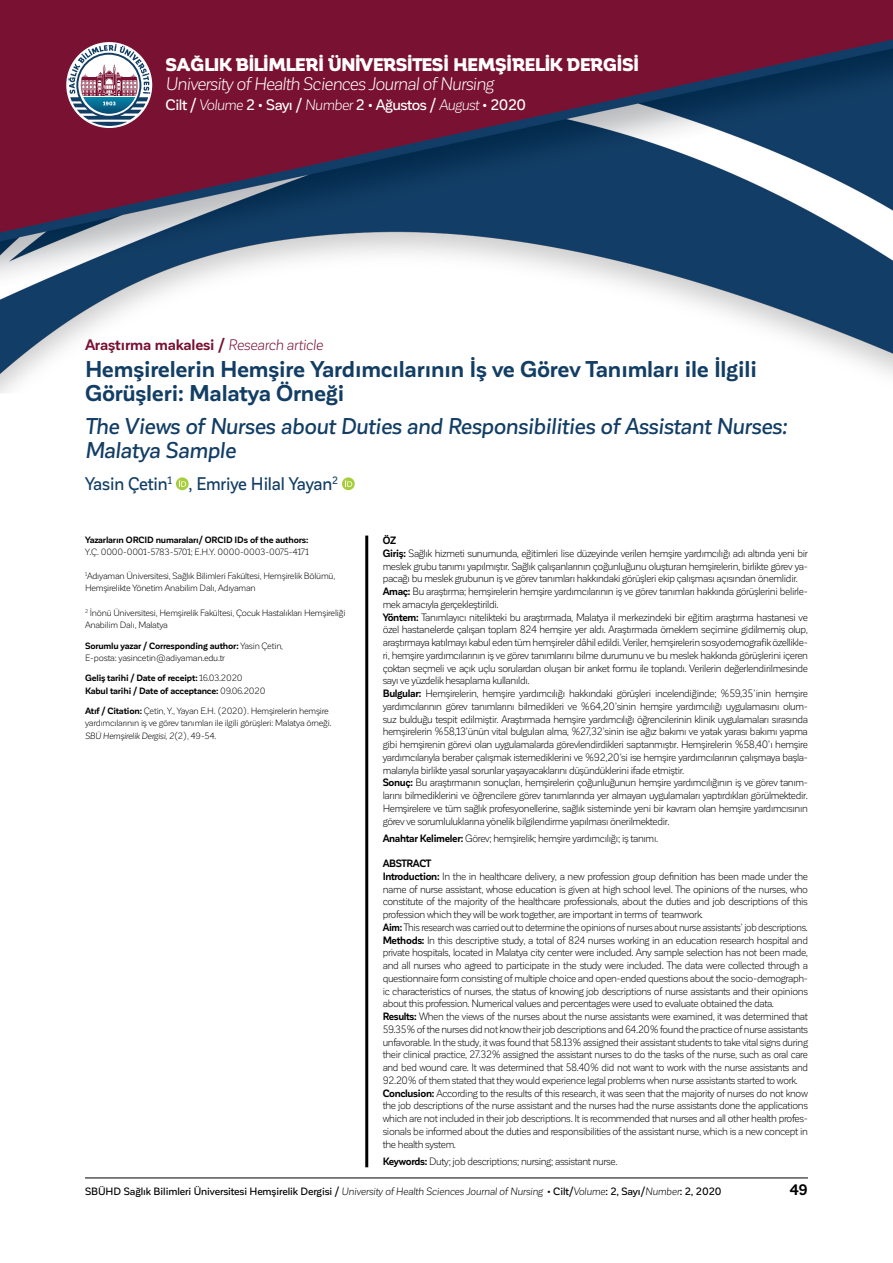
<style>
.page{position:relative;width:893px;height:1263px;background:#fff}
.page>*{position:absolute;margin:0;border:0;box-sizing:border-box;transform-origin:0 0}
.t1{font:700 22.5px/24px "Corporative Sans";letter-spacing:-.01em;color:#123d65}
.t2{font:italic 500 22.5px/24px "Corporative Sans";letter-spacing:-.01em;color:#123d65}
.t3{font:900 18px "Corporative";letter-spacing:-.035em;color:#fff}
.t4{font:italic 18px "Corporative Sans";letter-spacing:-.035em;color:#fff}
.t5{font:500 18px "Corporative Sans";letter-spacing:-.01em;color:#123d65;scale:.94 1}
.t6{font:500 15px "Corporative Sans";letter-spacing:-.03em;color:#fff}
.t7{font:700 15px "Corporative Sans";letter-spacing:-.01em;color:#791132}
.t8{font:700 15px "Corporative Sans";color:#000}
.t9{font:10.5px/12.8px "Corporative Sans";letter-spacing:-.035em;color:#000;scale:.96 1}
.t10{font:500 10.5px "Corporative Sans";letter-spacing:-.01em;color:#000}
.t11{font:9px/12.1px "Corporative Sans";letter-spacing:-.025em;color:#000}
.t12{font:700 9px/12.1px "Corporative Sans";letter-spacing:-.02em;color:#000}
.s1{font-weight:400;font-style:italic}
.s2{font-weight:700}
.s3{font-weight:400}
.s4{font-style:italic}
</style>
<div class="page">
<img style="left:0;top:0;width:893px;height:393px">
<svg style="left:68px;top:44px;width:82px;height:82px"></svg>
<svg style="left:176px;top:477px;width:13px;height:13px"></svg>
<svg style="left:179px;top:480px;width:7px;height:7px"></svg>
<svg style="left:342px;top:477px;width:13px;height:13px"></svg>
<svg style="left:345px;top:480px;width:7px;height:7px"></svg>
<hr style="left:365px;top:535px;width:3px;height:632px;background:#000">
<hr style="left:85px;top:1178px;width:723px;height:1px;background:#000">
<h2 class="t3" style="left:166px;top:54px;width:475px">SAĞLIK BİLİMLERİ ÜNİVERSİTESİ HEMŞİRELİK DERGİSİ</h2>
<h2 class="t4" style="left:166px;top:74px;width:330px">University of Health Sciences Journal of Nursing</h2>
<h3 class="t6" style="left:166px;top:96px;width:362px">Cilt / <span class="s1">Volume</span> 2 • Sayı / <span class="s1">Number</span> 2 • Ağustos / <span class="s1">August</span> • 2020</h3>
<h3 class="t7" style="left:85px;top:337px;width:240px">Araştırma makalesi / <span class="s1">Research article</span></h3>
<h1 class="t1" style="left:85px;top:358px;width:673px">Hemşirelerin Hemşire Yardımcılarının İş ve Görev Tanımları ile İlgili<br>Görüşleri: Malatya Örneği</h1>
<h1 class="t2" style="left:85px;top:414px;width:704px">The Views of Nurses about Duties and Responsibilities of Assistant Nurses:<br>Malatya Sample</h1>
<h2 class="t5" style="left:85px;top:474px;width:271px">Yasin Çetin<sup>1</sup> , Emriye Hilal Yayan<sup>2</sup></h2>
<p class="t12" style="left:85px;top:534px;width:225px">Yazarların ORCID numaraları/ ORCID IDs of the authors:</p>
<p class="t11" style="left:85px;top:546px;width:225px">Y.Ç. 0000-0001-5783-5701; E.H.Y. 0000-0003-0075-4171</p>
<p class="t11" style="left:85px;top:570px;width:252px"><sup>1</sup>Adıyaman Üniversitesi, Sağlık Bilimleri Fakültesi, Hemşirelik Bölümü,<br>Hemşirelikte Yönetim Anabilim Dalı, Adıyaman</p>
<p class="t11" style="left:85px;top:607px;width:262px"><sup>2</sup> İnönü Üniversitesi, Hemşirelik Fakültesi, Çocuk Hastalıkları Hemşireliği<br>Anabilim Dalı, Malatya</p>
<p class="t11" style="left:85px;top:639px;width:200px"><span class="s2">Sorumlu yazar / Corresponding author:</span> Yasin Çetin,<br>E-posta: yasincetin@adiyaman.edu.tr</p>
<p class="t12" style="left:85px;top:672px;width:182px">Geliş tarihi / Date of receipt: <span class="s3">16.03.2020<br></span>Kabul tarihi / Date of acceptance: <span class="s3">09.06.2020</span></p>
<p class="t11" style="left:85px;top:705px;width:248px"><span class="s2">Atıf / Citation:</span> Çetin, Y., Yayan E.H. (2020). Hemşirelerin hemşire yardımcılarının iş ve görev tanımları ile ilgili görüşleri: Malatya örneği.<br><span class="s4">SBÜ Hemşirelik Dergisi, 2</span>(2), 49-54.</p>
<p class="t9" style="left:383px;top:534px;width:444px"><span class="s2">ÖZ<br>Giriş:</span> Sağlık hizmeti sunumunda, eğitimleri lise düzeyinde verilen hemşire yardımcılığı adı altında yeni bir meslek grubu tanımı yapılmıştır. Sağlık çalışanlarının çoğunluğunu oluşturan hemşirelerin, birlikte görev ya&shy;pacağı bu meslek grubunun iş ve görev tanımları hakkındaki görüşleri ekip çalışması açısından önemlidir.<br><span class="s2">Amaç:</span> Bu araştırma; hemşirelerin hemşire yardımcılarının iş ve görev tanımları hakkında görüşlerini belirle&shy;mek amacıyla gerçekleştirildi.<br><span class="s2">Yöntem:</span> Tanımlayıcı nitelikteki bu araştırmada, Malatya il merkezindeki bir eğitim araştırma hastanesi ve özel hastanelerde çalışan toplam 824 hemşire yer aldı. Araştırmada örneklem seçimine gidilmemiş olup, araştırmaya katılmayı kabul eden tüm hemşireler dâhil edildi. Veriler, hemşirelerin sosyodemografik özellikle&shy;ri, hemşire yardımcılarının iş ve görev tanımlarını bilme durumunu ve bu meslek hakkında görüşlerini içeren çoktan seçmeli ve açık uçlu sorulardan oluşan bir anket formu ile toplandı. Verilerin değerlendirilmesinde sayı ve yüzdelik hesaplama kullanıldı.<br><span class="s2">Bulgular:</span> Hemşirelerin, hemşire yardımcılığı hakkındaki görüşleri incelendiğinde; %59,35’inin hemşire yardımcılarının görev tanımlarını bilmedikleri ve %64,20’sinin hemşire yardımcılığı uygulamasını olum&shy;suz bulduğu tespit edilmiştir. Araştırmada hemşire yardımcılığı öğrencilerinin klinik uygulamaları sırasında hemşirelerin %58,13’ünün vital bulguları alma, %27,32’sinin ise ağız bakımı ve yatak yarası bakımı yapma gibi hemşirenin görevi olan uygulamalarda görevlendirdikleri saptanmıştır. Hemşirelerin %58,40’ı hemşire yardımcılarıyla beraber çalışmak istemediklerini ve %92,20’si ise hemşire yardımcılarının çalışmaya başla&shy;malarıyla birlikte yasal sorunlar yaşayacaklarını düşündüklerini ifade etmiştir.<br><span class="s2">Sonuç:</span> Bu araştırmanın sonuçları, hemşirelerin çoğunluğunun hemşire yardımcılığının iş ve görev tanım&shy;larını bilmediklerini ve öğrencilere görev tanımlarında yer almayan uygulamaları yaptırdıkları görülmektedir.<br>Hemşirelere ve tüm sağlık profesyonellerine, sağlık sisteminde yeni bir kavram olan hemşire yardımcısının görev ve sorumluluklarına yönelik bilgilendirme yapılması önerilmektedir.</p>
<p class="t9" style="left:383px;top:832px;width:289px"><span class="s2">Anahtar Kelimeler:</span> Görev; hemşirelik; hemşire yardımcılığı; iş tanımı.</p>
<p class="t9" style="left:383px;top:857px;width:444px"><span class="s2">ABSTRACT<br>Introduction:</span> In the in healthcare delivery, a new profession group definition has been made under the name of nurse assistant, whose education is given at high school level. The opinions of the nurses, who constitute of the majority of the healthcare professionals, about the duties and job descriptions of this profession which they will be work together, are important in terms of teamwork.<br><span class="s2">Aim:</span> This research was carried out to determine the opinions of nurses about nurse assistants’ job descriptions.<br><span class="s2">Methods:</span> In this descriptive study, a total of 824 nurses working in an education research hospital and private hospitals, located in Malatya city center were included. Any sample selection has not been made, and all nurses who agreed to participate in the study were included. The data were collected through a questionnaire form consisting of multiple choice and open-ended questions about the socio-demograph&shy;ic characteristics of nurses, the status of knowing job descriptions of nurse assistants and their opinions about this profession. Numerical values and percentages were used to evaluate obtained the data.<br><span class="s2">Results:</span> When the views of the nurses about the nurse assistants were examined, it was determined that 59.35% of the nurses did not know their job descriptions and 64.20% found the practice of nurse assistants unfavorable. In the study, it was found that 58.13% assigned their assistant students to take vital signs during their clinical practice, 27.32% assigned the assistant nurses to do the tasks of the nurse, such as oral care and bed wound care. It was determined that 58.40% did not want to work with the nurse assistants and 92.20% of them stated that they would experience legal problems when nurse assistants started to work.<br><span class="s2">Conclusion:</span> According to the results of this research, it was seen that the majority of nurses do not know the job descriptions of the nurse assistant and the nurses had the nurse assistants done the applications which are not included in their job descriptions. It is recommended that nurses and all other health profes&shy;sionals be informed about the duties and responsibilities of the assistant nurse, which is a new concept in the health system.</p>
<p class="t9" style="left:383px;top:1155px;width:246px"><span class="s2">Keywords:</span> Duty; job descriptions; nursing; assistant nurse.</p>
<p class="t10" style="left:85px;top:1186px;width:638px">SBÜHD Sağlık Bilimleri Üniversitesi Hemşirelik Dergisi / <span class="s1">University of Health Sciences Journal of Nursing</span> • Cilt/<span class="s1">Volume</span>: 2, Sayı/<span class="s1">Number</span>: 2, 2020</p>
<h3 class="t8" style="left:790px;top:1181px;width:20px">49</h3>
</div>
